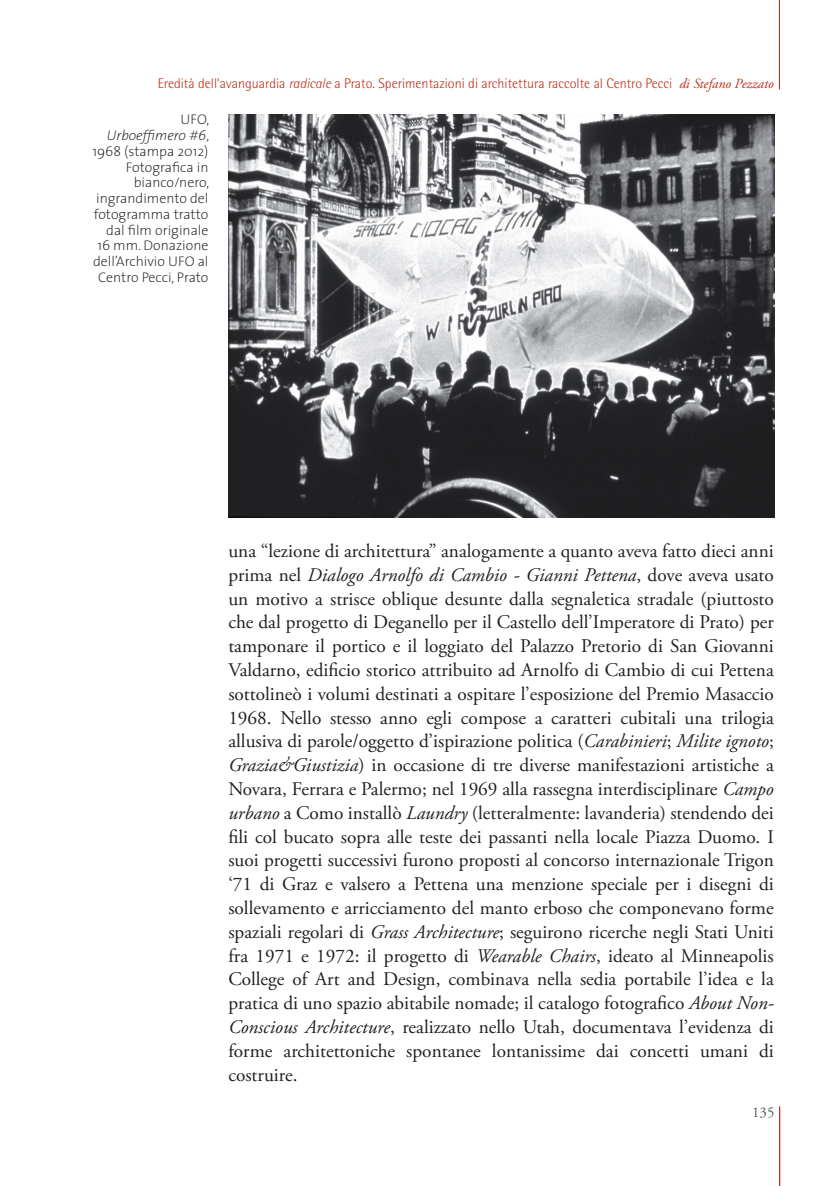
<style>
.page{position:relative;width:839px;height:1186px;background:#fff}
.page>*{position:absolute;margin:0;border:0;box-sizing:border-box;transform-origin:0 0}
.t1{font:19.25px/23.8px "Adobe Garamond Pro";color:#231f20;text-align:justify}
.t2{font:14.88px "Adobe Garamond Pro";color:#57585a}
.t3{font:200 14px/15.8px "The Sans";color:#231f20;text-align:right}
.t4{font:300 14px "Rotis Semi Sans";color:#c02d19}
.s1{font-style:italic}
.s2{font-family:"Adobe Garamond Pro";font-weight:400;font-style:italic}
</style>
<div class="page">
<hr style="left:779px;top:0;width:1px;height:89px;background:#c02d19">
<hr style="left:779px;top:1106px;width:1px;height:80px;background:#c02d19">
<img style="left:229px;top:114px;width:545px;height:404px">
<p class="t4" style="left:158px;top:75px;width:617px">Eredità dell’avanguardia <span class="s1">radicale</span> a Prato. Sperimentazioni di architettura raccolte al Centro Pecci <span class="s2">di Stefano Pezzato</span></p>
<p class="t3" style="left:92px;top:111px;width:118px">UFO,<br><span class="s1">Urboeffimero #6</span>,<br>1968 (stampa 2012)<br>Fotografica in bianco/nero, ingrandimento del fotogramma tratto dal film originale<br>16 mm. Donazione dell’Archivio UFO al<br>Centro Pecci, Prato</p>
<p class="t1" style="left:228px;top:539px;width:547px">una “lezione di architettura” analogamente a quanto aveva fatto dieci anni prima nel <span class="s1">Dialogo Arnolfo di Cambio - Gianni Pettena</span>, dove aveva usato un motivo a strisce oblique desunte dalla segnaletica stradale (piuttosto che dal progetto di Deganello per il Castello dell’Imperatore di Prato) per tamponare il portico e il loggiato del Palazzo Pretorio di San Giovanni Valdarno, edificio storico attribuito ad Arnolfo di Cambio di cui Pettena sottolineò i volumi destinati a ospitare l’esposizione del Premio Masaccio 1968. Nello stesso anno egli compose a caratteri cubitali una trilogia allusiva di parole/oggetto d’ispirazione politica (<span class="s1">Carabinieri</span>; <span class="s1">Milite ignoto</span>; <span class="s1">Grazia&amp;Giustizia</span>) in occasione di tre diverse manifestazioni artistiche a Novara, Ferrara e Palermo; nel 1969 alla rassegna interdisciplinare <span class="s1">Campo urbano</span> a Como installò <span class="s1">Laundry</span> (letteralmente: lavanderia) stendendo dei fili col bucato sopra alle teste dei passanti nella locale Piazza Duomo. I suoi progetti successivi furono proposti al concorso internazionale Trigon ‘71 di Graz e valsero a Pettena una menzione speciale per i disegni di sollevamento e arricciamento del manto erboso che componevano forme spaziali regolari di <span class="s1">Grass Architecture</span>; seguirono ricerche negli Stati Uniti fra 1971 e 1972: il progetto di <span class="s1">Wearable Chairs</span>, ideato al Minneapolis College of Art and Design, combinava nella sedia portabile l’idea e la pratica di uno spazio abitabile nomade; il catalogo fotografico <span class="s1">About Non-Conscious Architecture</span>, realizzato nello Utah, documentava l’evidenza di forme architettoniche spontanee lontanissime dai concetti umani di costruire.</p>
<p class="t2" style="left:752px;top:1103px;width:24px">135</p>
</div>
